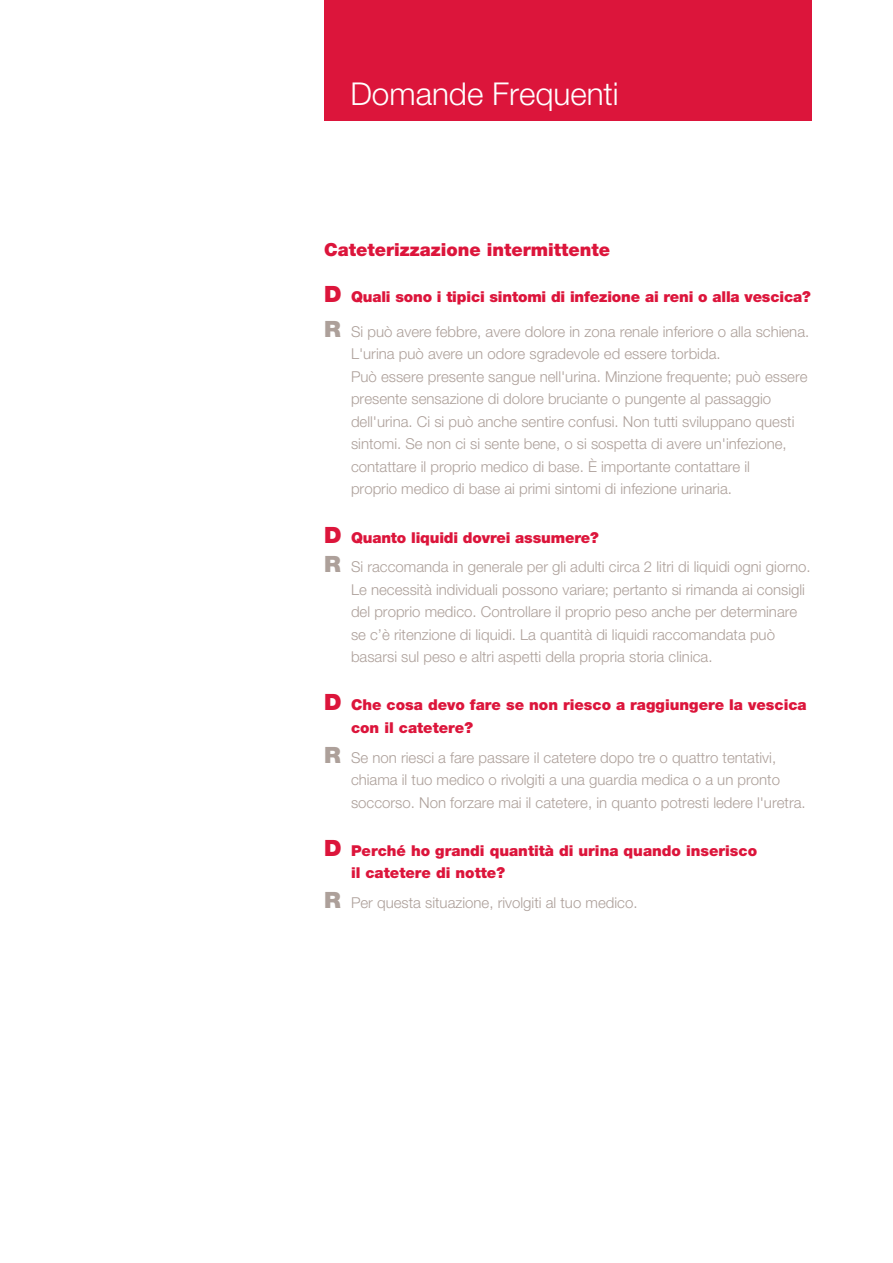
<style>
.page{position:relative;width:893px;height:1263px;background:#fff}
.page>*{position:absolute;margin:0;border:0;box-sizing:border-box;transform-origin:0 0}
.t1{font:300 31.5px "Helvetica Neue LT Std";color:#fff}
.t2{font:900 22.5px "Helvetica Neue LT Std";color:#dc153b}
.t3{font:900 18px "Helvetica Neue LT Std";color:#dc153b}
.t4{font:300 15px/22.5px "Helvetica Neue LT Std";color:#ada09a}
.t5{font:900 15px/22.5px "Helvetica Neue LT Std";color:#dc153b}
.s1{font-size:22.5px}
.s2{font-weight:900;font-size:22.5px}
</style>
<div class="page">
<div style="left:324px;top:0;width:487px;height:121px;background:#dc153b"></div>
<h1 class="t1" style="left:350px;top:75px;width:270px">Domande Frequenti</h1>
<p class="t3" style="left:324px;top:239px;width:288px">Cateterizzazione intermittente</p>
<p class="t5" style="left:324px;top:285px;width:488px"><span class="s1">D</span> Quali sono i tipici sintomi di infezione ai reni o alla vescica?</p>
<p class="t4" style="left:351px;top:320px;width:460px;text-indent:-27px"><span class="s2">R</span> Si può avere febbre, avere dolore in zona renale inferiore o alla schiena.<br>L'urina può avere un odore sgradevole ed essere torbida.<br>Può essere presente sangue nell'urina. Minzione frequente; può essere presente sensazione di dolore bruciante o pungente al passaggio dell'urina. Ci si può anche sentire confusi. Non tutti sviluppano questi sintomi. Se non ci si sente bene, o si sospetta di avere un'infezione, contattare il proprio medico di base. È importante contattare il<br>proprio medico di base ai primi sintomi di infezione urinaria.</p>
<h2 class="t2" style="left:324px;top:521px;width:19px">D</h2>
<p class="t4" style="left:351px;top:555px;width:461px;text-indent:-27px"><span class="s2">R</span> Si raccomanda in generale per gli adulti circa 2 litri di liquidi ogni giorno.<br>Le necessità individuali possono variare; pertanto si rimanda ai consigli del proprio medico. Controllare il proprio peso anche per determinare se c’è ritenzione di liquidi. La quantità di liquidi raccomandata può basarsi sul peso e altri aspetti della propria storia clinica.</p>
<p class="t5" style="left:351px;top:694px;width:457px;text-indent:-27px"><span class="s1">D</span> Che cosa devo fare se non riesco a raggiungere la vescica con il catetere?</p>
<p class="t4" style="left:351px;top:746px;width:456px;text-indent:-27px"><span class="s2">R</span> Se non riesci a fare passare il catetere dopo tre o quattro tentativi, chiama il tuo medico o rivolgiti a una guardia medica o a un pronto soccorso. Non forzare mai il catetere, in quanto potresti ledere l'uretra.</p>
<p class="t5" style="left:351px;top:839px;width:408px;text-indent:-27px"><span class="s1">D</span> Perché ho grandi quantità di urina quando inserisco il catetere di notte?</p>
<p class="t4" style="left:324px;top:891px;width:315px"><span class="s2">R</span> Per questa situazione, rivolgiti al tuo medico.</p>
<p class="t5" style="left:351px;top:526px;width:249px">Quanto liquidi dovrei assumere?</p>
</div>
